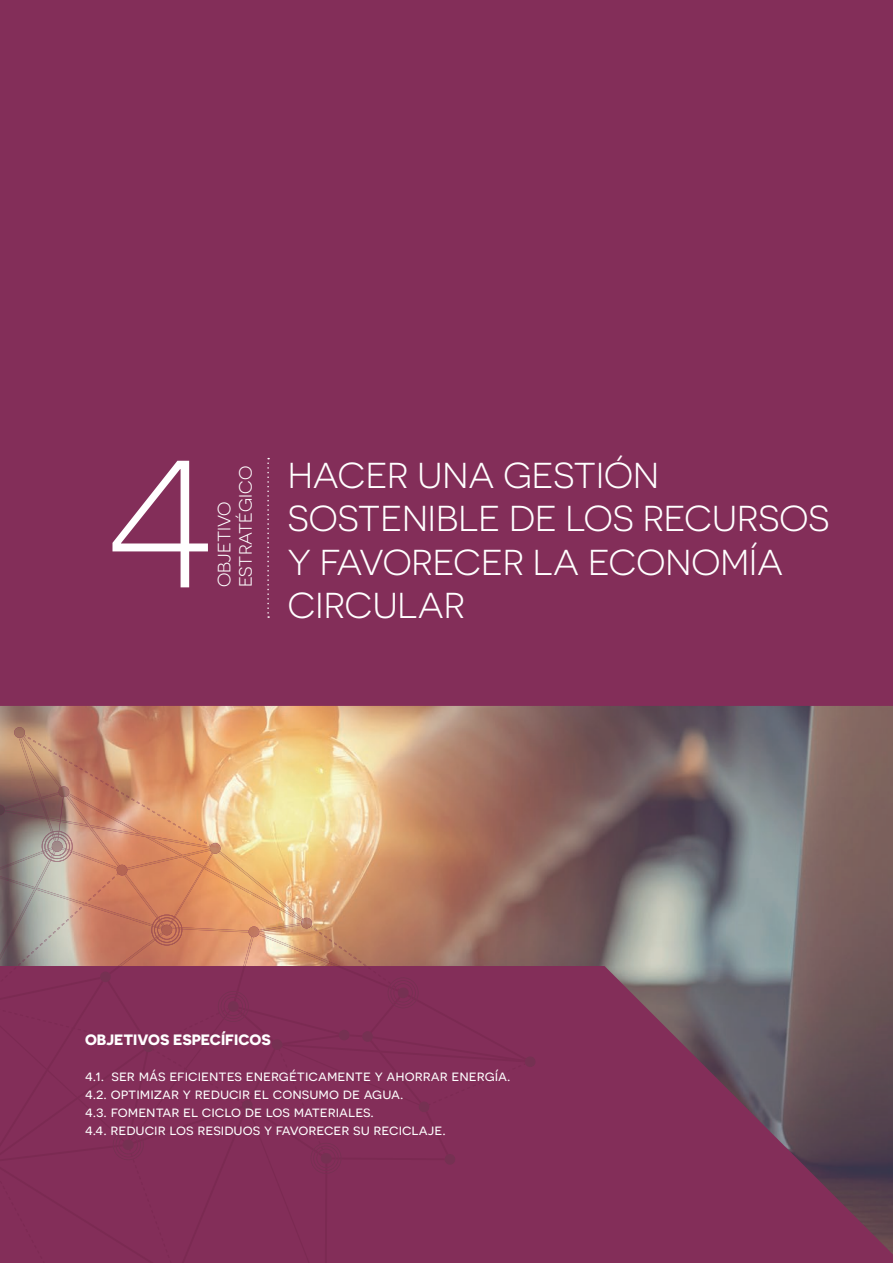
<style>
.page{position:relative;width:893px;height:1263px;background:#832e59}
.page>*{position:absolute;margin:0;border:0;box-sizing:border-box;transform-origin:0 0}
.t1{font:300 226.05px "Novecentosanswide";color:#fff}
.t2{font:36px/43.2px "Novecentosanswide";color:#fff}
.t3{font:17.85px/21.5px "Novecentosanswide";color:#fff}
.t4{font:15px/18px "Novecentosanswide";color:#fff}
.t5{font:700 15px "Novecentosanswide";color:#fff}
</style>
<div class="page">
<img style="left:0;top:706px;width:893px;height:548px">
<img style="left:243px;top:937px;width:10px;height:27px">
<img style="left:340px;top:962px;width:21px;height:1px">
<img style="left:314px;top:928px;width:47px;height:34px">
<img style="left:258px;top:933px;width:82px;height:31px">
<img style="left:259px;top:923px;width:43px;height:9px">
<img style="left:68px;top:793px;width:234px;height:128px">
<img style="left:26px;top:735px;width:185px;height:108px">
<img style="left:127px;top:849px;width:83px;height:21px">
<img style="left:5px;top:810px;width:205px;height:38px">
<img style="left:26px;top:736px;width:36px;height:52px">
<img style="left:4px;top:792px;width:54px;height:17px">
<img style="left:66px;top:795px;width:54px;height:70px">
<img style="left:62px;top:847px;width:55px;height:22px">
<img style="left:124px;top:874px;width:40px;height:40px">
<img style="left:18px;top:929px;width:64px;height:35px">
<img style="left:85px;top:873px;width:33px;height:3px">
<img style="left:0;top:847px;width:42px;height:4px">
<img style="left:56px;top:876px;width:106px;height:53px">
<img style="left:58px;top:797px;width:5px;height:34px">
<img style="left:19px;top:738px;width:37px;height:104px">
<img style="left:0;top:851px;width:56px;height:109px">
<img style="left:169px;top:853px;width:44px;height:73px">
<img style="left:182px;top:926px;width:67px;height:6px">
<img style="left:118px;top:939px;width:37px;height:25px">
<svg style="left:117px;top:865px;width:10px;height:10px"></svg>
<svg style="left:0;top:805px;width:5px;height:10px"></svg>
<svg style="left:249px;top:926px;width:10px;height:11px"></svg>
<svg style="left:301px;top:918px;width:12px;height:10px"></svg>
<svg style="left:210px;top:843px;width:11px;height:11px"></svg>
<svg style="left:58px;top:786px;width:12px;height:11px"></svg>
<svg style="left:13px;top:727px;width:13px;height:11px"></svg>
<img style="left:151px;top:914px;width:31px;height:31px">
<img style="left:42px;top:831px;width:31px;height:31px">
<svg style="left:0;top:964px;width:536px;height:290px"></svg>
<svg style="left:267px;top:458px;width:2px;height:160px"></svg>
<h1 class="t1" style="left:105px;top:379px;width:116px">4</h1>
<h2 class="t2" style="left:288px;top:454px;width:543px">HACER UNA GESTIÓN<br>SOSTENIBLE DE LOS RECURSOS<br>Y FAVORECER LA ECONOMÍA<br>CIRCULAR</h2>
<p class="t3" style="left:213px;top:587px;width:123px;rotate:-90deg">OBJETIVO<br>ESTRATÉGICO</p>
<p class="t5" style="left:85px;top:1031px;width:187px">OBJETIVOS ESPECÍFICOS</p>
<p class="t4" style="left:85px;top:1067px;width:427px">4.1. ser más eficientes energéticamente y ahorrar energía.<br>4.2. optimizar y reducir el consumo de agua.<br>4.3. fomentar el ciclo de los materiales.<br>4.4. reducir los residuos y favorecer su reciclaje.</p>
</div>
